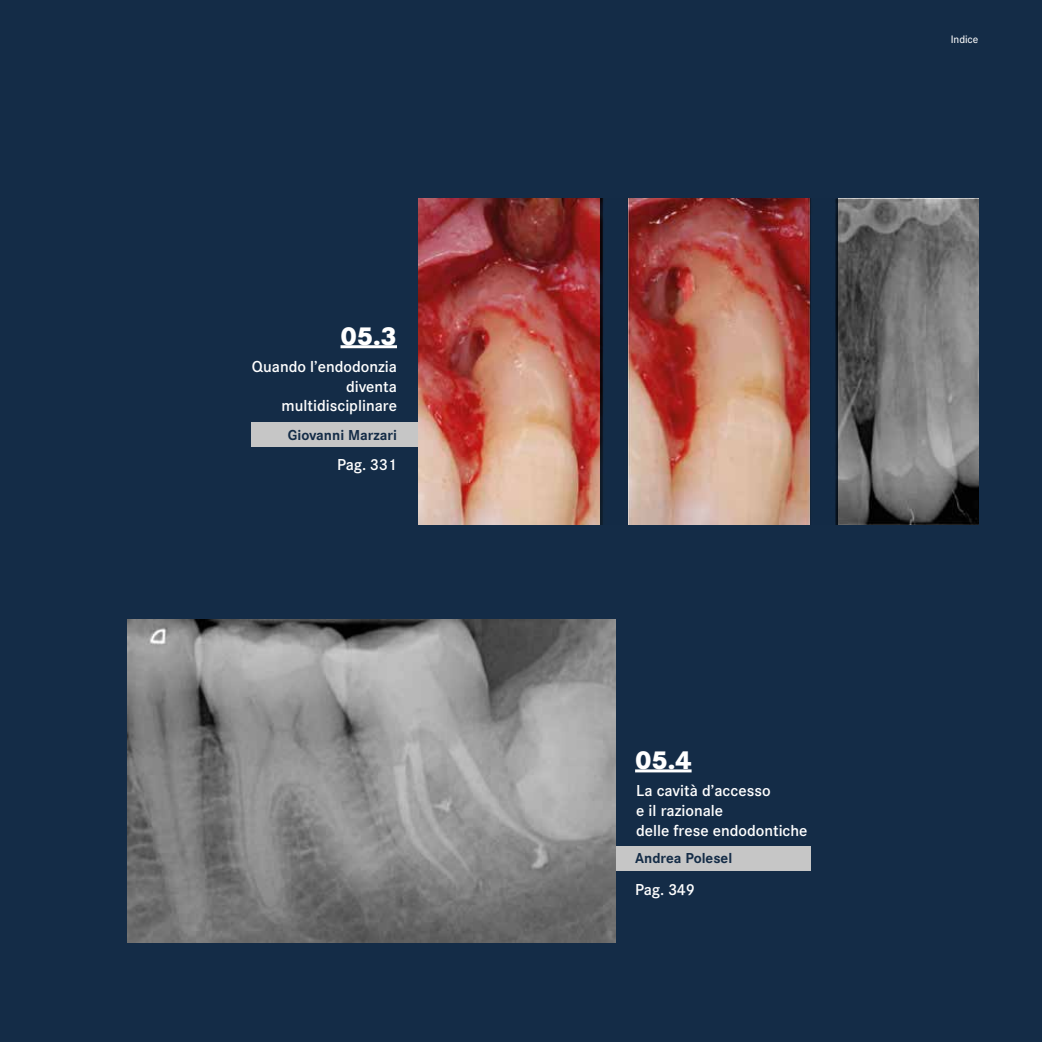
<style>
.page{position:relative;width:1042px;height:1042px;background:#142c47}
.page>*{position:absolute;margin:0;border:0;box-sizing:border-box;transform-origin:0 0}
.t1{font:800 27px "Corporate SOT";color:#fff}
.t2{font:600 16.5px/19.8px "Corporate SOT";color:#fff;text-align:right}
.t3{font:700 15px "Corporate SOT";color:#142c47}
.t4{font:500 11.25px "Corporate SOT";letter-spacing:-.01em;color:#fff}
</style>
<div class="page">
<div style="left:252px;top:422px;width:219px;height:25px;background:#c6c6c6"></div>
<hr style="left:340px;top:345px;width:57px;height:3px;background:#fff">
<div style="left:522px;top:846px;width:288px;height:25px;background:#c6c6c6"></div>
<hr style="left:635px;top:769px;width:56px;height:3px;background:#fff">
<img style="left:128px;top:620px;width:487px;height:322px">
<img style="left:418px;top:198px;width:560px;height:327px">
<div style="left:600px;top:198px;width:28px;height:327px;background:#142c47"></div>
<div style="left:810px;top:198px;width:28px;height:327px;background:#142c47"></div>
<h1 class="t1" style="left:340px;top:320px;width:58px">05.3</h1>
<p class="t2" style="left:252px;top:355px;width:147px">Quando l’endodonzia diventa multidisciplinare</p>
<p class="t3" style="left:288px;top:423px;width:111px">Giovanni Marzari</p>
<p class="t2" style="left:337px;top:454px;width:61px">Pag. 331</p>
<p class="t4" style="left:951px;top:32px;width:29px">Indice</p>
<h1 class="t1" style="left:635px;top:744px;width:58px">05.4</h1>
<p class="t2" style="left:636px;top:780px;width:173px;text-align:left">La cavità d’accesso<br>e il razionale<br>delle frese endodontiche</p>
<p class="t3" style="left:635px;top:846px;width:99px">Andrea Polesel</p>
<p class="t2" style="left:635px;top:878px;width:61px">Pag. 349</p>
</div>
